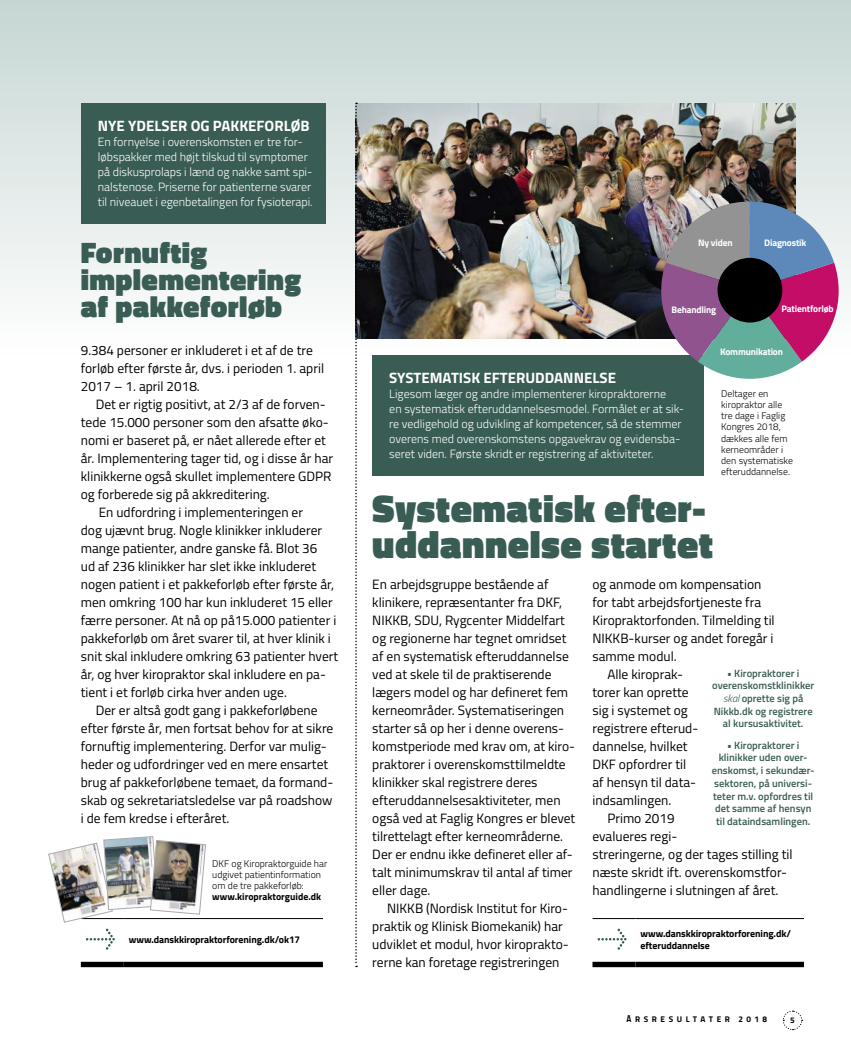
<style>
.page{position:relative;width:851px;height:1063px;background:#fff}
.page>*{position:absolute;margin:0;border:0;box-sizing:border-box;transform-origin:0 0}
.t1{font:900 39px/36px "Titillium";letter-spacing:.015em;color:#395d54}
.t2{font:900 30px/27px "Titillium";letter-spacing:.015em;color:#395d54}
.t3{font:700 15px "Titillium";color:#fff}
.t4{font:13.5px/18px "Titillium";color:#000}
.t5{font:300 12px/15px "Titillium";color:#fff}
.t6{font:600 10.5px/12.8px "Titillium";color:#395d54;text-align:center}
.t7{font:700 9.9px/11.6px "Titillium";letter-spacing:-.01em;color:#000}
.t8{font:300 9.75px/11.2px "Titillium";color:#000}
.t9{font:700 9.75px "Titillium";color:#000}
.t10{font:700 9.45px "Titillium";letter-spacing:-.02em;color:#fff}
.t11{font:700 8.25px "Titillium";letter-spacing:.43em;color:#000}
.s1{font-weight:300;font-style:italic}
</style>
<div class="page">
<div style="left:0;top:0;width:850px;height:355px;background:linear-gradient(to bottom,#c6d7d3,#fdfdfd)"></div>
<svg style="left:782px;top:1010px;width:20px;height:21px"></svg>
<div style="left:81px;top:103px;width:244px;height:120px;background:#395d54"></div>
<div style="left:372px;top:355px;width:332px;height:120px;background:#395d54"></div>
<hr style="left:592px;top:918px;width:43px;height:1px;background:#000">
<hr style="left:635px;top:918px;width:168px;height:1px;background:#000">
<div style="left:592px;top:962px;width:43px;height:5px;background:#000"></div>
<div style="left:635px;top:962px;width:168px;height:5px;background:#000"></div>
<svg style="left:597px;top:929px;width:29px;height:21px"></svg>
<hr style="left:124px;top:918px;width:199px;height:1px;background:#000">
<div style="left:81px;top:962px;width:43px;height:5px;background:#000"></div>
<div style="left:124px;top:962px;width:199px;height:5px;background:#000"></div>
<svg style="left:86px;top:929px;width:29px;height:21px"></svg>
<img style="left:48px;top:836px;width:158px;height:87px">
<img style="left:357px;top:103px;width:438px;height:235px">
<svg style="left:653px;top:202px;width:193px;height:177px;background:#95859d"></svg>
<div style="left:717px;top:258px;width:65px;height:65px;background:#000;border-radius:50%"></div>
<svg style="left:355px;top:103px;width:2px;height:864px"></svg>
<p class="t3" style="left:98px;top:115px;width:213px">NYE YDELSER OG PAKKEFORLØB</p>
<p class="t5" style="left:98px;top:134px;width:216px">En fornyelse i overenskomsten er tre for&shy;løbspakker med højt tilskud til symptomer på diskusprolaps i lænd og nakke samt spi&shy;nalstenose. Priserne for patienterne svarer til niveauet i egenbetalingen for fysioterapi.</p>
<h2 class="t2" style="left:81px;top:239px;width:222px">Fornuftig implementering af pakkeforløb</h2>
<p class="t4" style="left:81px;top:341px;width:245px">9.384 personer er inkluderet i et af de tre forløb efter første år, dvs. i perioden 1. april<br>2017 – 1. april 2018.</p>
<p class="t4" style="left:96px;top:395px;width:231px">Det er rigtig positivt, at 2/3 af de forven-</p>
<p class="t4" style="left:81px;top:413px;width:249px">tede 15.000 personer som den afsatte øko-</p>
<p class="t4" style="left:81px;top:431px;width:246px">nomi er baseret på, er nået allerede efter et</p>
<p class="t4" style="left:81px;top:449px;width:254px">år. Implementering tager tid, og i disse år har</p>
<p class="t4" style="left:81px;top:467px;width:252px">klinikkerne også skullet implementere GDPR</p>
<p class="t4" style="left:81px;top:485px;width:190px">og forberede sig på akkreditering.</p>
<p class="t4" style="left:99px;top:503px;width:206px">En udfordring i implementeringen er</p>
<p class="t4" style="left:81px;top:521px;width:243px">dog ujævnt brug. Nogle klinikker inkluderer</p>
<p class="t4" style="left:81px;top:539px;width:238px">mange patienter, andre ganske få. Blot 36</p>
<p class="t4" style="left:81px;top:557px;width:237px">ud af 236 klinikker har slet ikke inkluderet</p>
<p class="t4" style="left:81px;top:575px;width:255px">nogen patient i et pakkeforløb efter første år,</p>
<p class="t4" style="left:81px;top:593px;width:253px">men omkring 100 har kun inkluderet 15 eller</p>
<p class="t4" style="left:81px;top:611px;width:257px">færre personer. At nå op på15.000 patienter i</p>
<p class="t4" style="left:81px;top:629px;width:251px">pakkeforløb om året svarer til, at hver klinik i</p>
<p class="t4" style="left:81px;top:647px;width:259px">snit skal inkludere omkring 63 patienter hvert</p>
<p class="t4" style="left:81px;top:665px;width:246px">år, og hver kiropraktor skal inkludere en pa-</p>
<p class="t4" style="left:81px;top:683px;width:208px">tient i et forløb cirka hver anden uge.</p>
<p class="t4" style="left:96px;top:701px;width:223px">Der er altså godt gang i pakkeforløbene</p>
<p class="t4" style="left:81px;top:719px;width:254px">efter første år, men fortsat behov for at sikre</p>
<p class="t4" style="left:81px;top:737px;width:247px">fornuftig implementering. Derfor var mulig-</p>
<p class="t4" style="left:81px;top:755px;width:249px">heder og udfordringer ved en mere ensartet</p>
<p class="t4" style="left:81px;top:773px;width:254px">brug af pakkeforløbene temaet, da formand-</p>
<p class="t4" style="left:81px;top:791px;width:253px">skab og sekretariatsledelse var på roadshow</p>
<p class="t4" style="left:81px;top:809px;width:150px">i de fem kredse i efteråret.</p>
<p class="t8" style="left:212px;top:857px;width:116px">DKF og Kiropraktorguide har udgivet patientinformation om de tre pakkeforløb:</p>
<p class="t9" style="left:212px;top:889px;width:110px">www.kiropraktorguide.dk</p>
<p class="t7" style="left:129px;top:933px;width:173px">www.danskkiropraktorforening.dk/ok17</p>
<p class="t10" style="left:698px;top:235px;width:36px">Ny viden</p>
<p class="t10" style="left:764px;top:235px;width:44px">Diagnostik</p>
<p class="t10" style="left:671px;top:302px;width:46px">Behandling</p>
<p class="t10" style="left:781px;top:301px;width:54px">Patientforløb</p>
<p class="t10" style="left:720px;top:345px;width:64px">Kommunikation</p>
<p class="t3" style="left:389px;top:367px;width:228px">SYSTEMATISK EFTERUDDANNELSE</p>
<p class="t5" style="left:389px;top:386px;width:296px">Ligesom læger og andre implementerer kiropraktorerne<br>en systematisk efteruddannelsesmodel. Formålet er at sik&shy;re vedligehold og udvikling af kompetencer, så de stemmer overens med overenskomstens opgavekrav og evidensba&shy;seret viden. Første skridt er registrering af aktiviteter.</p>
<p class="t8" style="left:721px;top:387px;width:73px">Deltager en kiropraktor alle tre dage i Faglig<br>Kongres 2018, dækkes alle fem kerneområder i den systematiske efteruddannelse.</p>
<h1 class="t1" style="left:372px;top:490px;width:342px">Systematisk efter&shy;uddannelse startet</h1>
<p class="t4" style="left:372px;top:575px;width:204px">En arbejdsgruppe bestående af klinikere, repræsentanter fra DKF, NIKKB, SDU, Rygcenter Middelfart og regionerne har tegnet omridset af en systematisk efteruddannelse ved at skele til de praktiserende lægers model og har defineret fem kerneområder. Systematiseringen starter så op her i denne overens&shy;komstperiode med krav om, at kiro&shy;praktorer i overenskomsttilmeldte klinikker skal registrere deres efteruddannelsesaktiviteter, men også ved at Faglig Kongres er blevet tilrettelagt efter kerneområderne.<br>Der er endnu ikke defineret eller af&shy;talt minimumskrav til antal af timer eller dage.</p>
<p class="t4" style="left:372px;top:899px;width:198px;text-indent:15px">NIKKB (Nordisk Institut for Kiro&shy;praktik og Klinisk Biomekanik) har udviklet et modul, hvor kiroprakto&shy;rerne kan foretage registreringen</p>
<p class="t4" style="left:592px;top:575px;width:170px">og anmode om kompensation</p>
<p class="t4" style="left:592px;top:593px;width:170px">for tabt arbejdsfortjeneste fra</p>
<p class="t4" style="left:592px;top:611px;width:184px">Kiropraktorfonden. Tilmelding til</p>
<p class="t4" style="left:592px;top:629px;width:182px">NIKKB-kurser og andet foregår i</p>
<p class="t4" style="left:592px;top:647px;width:86px">samme modul.</p>
<p class="t4" style="left:607px;top:665px;width:77px">Alle kiroprak-</p>
<p class="t4" style="left:592px;top:683px;width:98px">torer kan oprette</p>
<p class="t4" style="left:592px;top:701px;width:97px">sig i systemet og</p>
<p class="t4" style="left:592px;top:719px;width:107px">registrere efterud-</p>
<p class="t4" style="left:592px;top:737px;width:96px">dannelse, hvilket</p>
<p class="t4" style="left:592px;top:755px;width:95px">DKF opfordrer til</p>
<p class="t4" style="left:592px;top:773px;width:105px">af hensyn til data-</p>
<p class="t4" style="left:592px;top:791px;width:80px">indsamlingen.</p>
<p class="t4" style="left:607px;top:809px;width:69px">Primo 2019</p>
<p class="t4" style="left:592px;top:827px;width:86px">evalueres regi-</p>
<p class="t4" style="left:592px;top:845px;width:202px">streringerne, og der tages stilling til</p>
<p class="t4" style="left:592px;top:863px;width:196px">næste skridt ift. overenskomstfor-</p>
<p class="t4" style="left:592px;top:881px;width:187px">handlingerne i slutningen af året.</p>
<p class="t6" style="left:712px;top:666px;width:103px">• Kiropraktorer i overenskomstklinikker <span class="s1">skal</span> oprette sig på<br>Nikkb.dk og registrere al kursusaktivitet.</p>
<p class="t6" style="left:711px;top:738px;width:104px">• Kiropraktorer i klinikker uden over&shy;enskomst, i sekundær&shy;sektoren, på universi&shy;teter m.v. opfordres til det samme af hensyn til dataindsamlingen.</p>
<p class="t7" style="left:640px;top:927px;width:152px">www.danskkiropraktorforening.dk/ efteruddannelse</p>
<p class="t11" style="left:626px;top:1013px;width:142px">ÅRSRESULTATER 2018</p>
<p class="t11" style="left:790px;top:1014px;width:6px">5</p>
</div>
